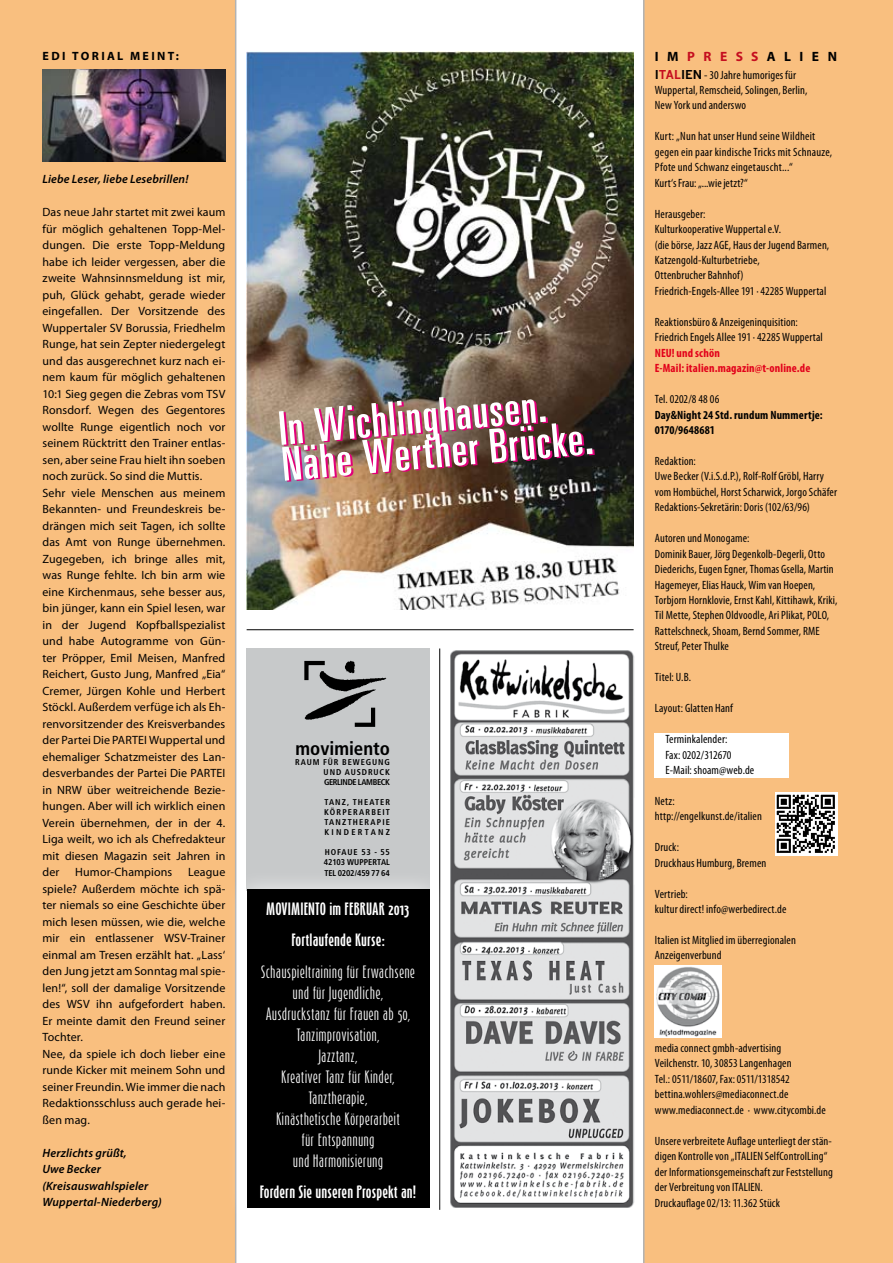
<style>
.page{position:relative;width:893px;height:1263px;background:#fff}
.page>*{position:absolute;margin:0;border:0;box-sizing:border-box;transform-origin:0 0}
.t1{font:ultra-condensed 46.5px/36px "Univers";color:#fff}
.t2{font:700 condensed 18.9px "Frutiger";color:#000}
.t3{font:14.85px/21px "Schmalhans";letter-spacing:.01em;color:#fff;text-align:center}
.t4{font:700 14.85px/31.5px "Schmalhans";letter-spacing:.01em;color:#fff;text-align:center}
.t5{font:700 13.5px "Myriad Pro";letter-spacing:.63em;color:#000}
.t6{font:12px/16.5px "Myriad Pro";letter-spacing:.01em;color:#000}
.t7{font:condensed 12px/15.5px "Myriad Pro";letter-spacing:.01em;color:#000}
.t8{font:italic 600 12px/16.5px "Myriad Pro";letter-spacing:.015em;color:#000}
.t9{font:700 condensed 12px/15.5px "Myriad Pro";color:#e2001a}
.t10{font:700 condensed 12px/15.5px "Myriad Pro";letter-spacing:.015em;color:#000}
.t11{font:700 12px "Myriad Pro";letter-spacing:.195em;color:#000}
.t12{font:700 condensed 8.4px/10.1px "Frutiger";letter-spacing:.105em;color:#000;text-align:justify}
.s1{color:#c50e1f}
.s2{font-family:"News Gothic";font-weight:700;font-stretch:normal}
.s3{font-family:"News Gothic";font-weight:700;font-stretch:normal;color:#c50e1f}
</style>
<div class="page">
<div style="left:0;top:0;width:236px;height:1263px;background:#f9bf7f"></div>
<div style="left:644px;top:0;width:249px;height:1263px;background:#f9bf7f"></div>
<div style="left:655px;top:733px;width:134px;height:45px;background:#fff"></div>
<img style="left:655px;top:965px;width:66px;height:72px">
<hr style="left:643px;top:0;width:1px;height:1263px;background:#b1b3b4">
<hr style="left:235px;top:0;width:1px;height:1263px;background:#b1b3b4">
<div style="left:775px;top:792px;width:63px;height:63px;background:#fff"></div>
<img style="left:776px;top:794px;width:59px;height:59px">
<img style="left:43px;top:69px;width:182px;height:93px">
<hr style="left:439px;top:648px;width:1px;height:562px;background:#000">
<div style="left:247px;top:648px;width:183px;height:243px;background:#c7c9ca"></div>
<div style="left:226px;top:869px;width:223px;height:358px;background:#fff;opacity:.75"></div>
<div style="left:247px;top:889px;width:183px;height:319px;background:#000"></div>
<img style="left:304px;top:660px;width:82px;height:60px">
<svg style="left:351px;top:703px;width:26px;height:24px"></svg>
<hr style="left:247px;top:629px;width:387px;height:1px;background:#000">
<img style="left:247px;top:51px;width:387px;height:559px">
<img style="left:451px;top:650px;width:183px;height:558px">
<p class="t11" style="left:43px;top:48px;width:138px">EDI TORIAL MEINT:</p>
<p class="t5" style="left:655px;top:48px;width:184px">IM<span class="s1">PRESS</span>ALIEN</p>
<p class="t8" style="left:43px;top:170px;width:147px">Liebe Leser, liebe Lesebrillen!</p>
<p class="t6" style="left:43px;top:204px;width:184px">Das neue Jahr startet mit zwei kaum für möglich gehaltenen Topp-Mel&shy;dungen. Die erste Topp-Meldung habe ich leider vergessen, aber die zweite Wahnsinnsmeldung ist mir, puh, Glück gehabt, gerade wieder eingefallen. Der Vorsitzende des Wuppertaler SV Borussia, Friedhelm Runge, hat sein Zepter niedergelegt und das ausgerechnet kurz nach ei&shy;nem kaum für möglich gehaltenen 10:1 Sieg gegen die Zebras vom TSV Ronsdorf. Wegen des Gegentores wollte Runge eigentlich noch vor seinem Rücktritt den Trainer entlas&shy;sen, aber seine Frau hielt ihn soeben noch zurück. So sind die Muttis.<br>Sehr viele Menschen aus meinem Bekannten- und Freundeskreis be&shy;drängen mich seit Tagen, ich sollte das Amt von Runge übernehmen.<br>Zugegeben, ich bringe alles mit, was Runge fehlte. Ich bin arm wie eine Kirchenmaus, sehe besser aus, bin jünger, kann ein Spiel lesen, war in der Jugend Kopfballspezialist und habe Autogramme von Gün&shy;ter Pröpper, Emil Meisen, Manfred Reichert, Gusto Jung, Manfred „Eia“ Cremer, Jürgen Kohle und Herbert Stöckl. Außerdem verfüge ich als Eh&shy;renvorsitzender des Kreisverbandes der Partei Die PARTEI Wuppertal und ehemaliger Schatzmeister des Lan&shy;desverbandes der Partei Die PARTEI in NRW über weitreichende Bezie&shy;hungen. Aber will ich wirklich einen Verein übernehmen, der in der 4.<br>Liga weilt, wo ich als Chefredakteur mit diesen Magazin seit Jahren in der</p>
<p class="t6" style="left:75px;top:864px;width:99px">Humor-Champions</p>
<p class="t6" style="left:43px;top:864px;width:184px;text-indent:146px">League spiele? Außerdem möchte ich spä&shy;ter niemals so eine Geschichte über mich lesen müssen, wie die, welche mir ein entlassener WSV-Trainer einmal am Tresen erzählt hat. „Lass‘ den Jung jetzt am Sonntag mal spie&shy;len!“, soll der damalige Vorsitzende des WSV ihn aufgefordert haben.<br>Er meinte damit den Freund seiner<br>Tochter.<br>Nee, da spiele ich doch lieber eine runde Kicker mit meinem Sohn und seiner Freundin. Wie immer die nach<br>Redaktionsschluss auch gerade hei&shy;ßen mag.</p>
<p class="t8" style="left:43px;top:1144px;width:121px">Herzlichts grüßt,<br>Uwe Becker (Kreisauswahlspieler<br>Wuppertal-Niederberg)</p>
<h1 class="t1" style="left:277px;top:410px;width:314px;rotate:-5deg">In Wichlinghausen.<br>Nähe Werther Brücke.</h1>
<h2 class="t2" style="left:295px;top:737px;width:96px">movimiento</h2>
<p class="t12" style="left:324px;top:757px;width:68px;text-indent:-29px">RAUM FÜR BEWEGUNG UND AUSDRUCK GERLINDE LAMBECK</p>
<p class="t12" style="left:324px;top:797px;width:67px">TANZ, THEATER KÖRPERARBEIT TANZTHERAPIE KINDERTANZ</p>
<p class="t12" style="left:324px;top:847px;width:68px">HOFAUE 53 - 55<br>42103 WUPPERTAL TEL 0202/459 77 64</p>
<p class="t4" style="left:266px;top:893px;width:145px">MOVIMIENTO im FEBRUAR 2013<br>Fortlaufende Kurse:</p>
<p class="t3" style="left:261px;top:961px;width:156px">Schauspieltraining für Erwachsene und für Jugendliche,<br>Ausdruckstanz für Frauen ab 50,<br>Tanzimprovisation,<br>Jazztanz,<br>Kreativer Tanz für Kinder,<br>Tanztherapie,<br>Kinästhetische Körperarbeit<br>für Entspannung<br>und Harmonisierung</p>
<p class="t4" style="left:260px;top:1176px;width:158px">Fordern Sie unseren Prospekt an!</p>
<p class="t7" style="left:655px;top:67px;width:154px"><span class="s2">I</span><span class="s3">TAL</span><span class="s2">IEN</span> - 30 Jahre humoriges für<br>Wuppertal, Remscheid, Solingen, Berlin,<br>New York und anderswo</p>
<p class="t7" style="left:655px;top:129px;width:179px">Kurt: „Nun hat unser Hund seine Wildheit gegen ein paar kindische Tricks mit Schnauze, Pfote und Schwanz eingetauscht...“<br>Kurt‘s Frau: „...wie jetzt?“</p>
<p class="t7" style="left:655px;top:206px;width:176px">Herausgeber:<br>Kulturkooperative Wuppertal e.V.<br>(die börse, Jazz AGE, Haus der Jugend Barmen,<br>Katzengold-Kulturbetriebe,<br>Ottenbrucher Bahnhof)<br>Friedrich-Engels-Allee 191 · 42285 Wuppertal</p>
<p class="t7" style="left:655px;top:314px;width:170px">Reaktionsbüro &amp; Anzeigeninquisition:<br>Friedrich Engels Allee 191 · 42285 Wuppertal</p>
<p class="t9" style="left:655px;top:345px;width:157px">NEU! und schön<br>E-Mail: italien.magazin@t-online.de</p>
<p class="t7" style="left:655px;top:391px;width:66px">Tel. 0202/8 48 06</p>
<p class="t10" style="left:655px;top:407px;width:169px">Day&amp;Night 24 Std. rundum Nummertje:<br>0170/9648681</p>
<p class="t7" style="left:655px;top:453px;width:184px">Redaktion:<br>Uwe Becker (V.i.S.d.P.), Rolf-Rolf Gröbl, Harry vom Hombüchel, Horst Scharwick, Jorgo Schäfer Redaktions-Sekretärin: Doris (102/63/96)</p>
<p class="t7" style="left:655px;top:530px;width:184px">Autoren und Monogame:<br>Dominik Bauer, Jörg Degenkolb-Degerli, Otto Diederichs, Eugen Egner, Thomas Gsella, Martin Hagemeyer, Elias Hauck, Wim van Hoepen, Torbjorn Hornklovie, Ernst Kahl, Kittihawk, Kriki, Til Mette, Stephen Oldvoodle, Ari Plikat, POLO, Rattelschneck, Shoam, Bernd Sommer, RME Streuf, Peter Thulke</p>
<p class="t7" style="left:655px;top:669px;width:38px">Titel: U.B.</p>
<p class="t7" style="left:655px;top:700px;width:80px">Layout: Glatten Hanf</p>
<p class="t7" style="left:665px;top:731px;width:90px">Terminkalender:<br>Fax: 0202/312670<br>E-Mail: shoam@web.de</p>
<p class="t7" style="left:655px;top:793px;width:109px">Netz: http://engelkunst.de/italien</p>
<p class="t7" style="left:655px;top:839px;width:113px">Druck:<br>Druckhaus Humburg, Bremen</p>
<p class="t7" style="left:655px;top:886px;width:133px">Vertrieb:<br>kultur direct! info@werbedirect.de</p>
<p class="t7" style="left:655px;top:932px;width:143px">Italien ist Mitglied im überregionalen<br>Anzeigenverbund</p>
<p class="t7" style="left:655px;top:1040px;width:173px">media connect gmbh-advertising Veilchenstr. 10, 30853 Langenhagen<br>Tel.: 0511/18607, Fax: 0511/1318542 bettina.wohlers@mediaconnect.de www.mediaconnect.de · www.citycombi.de</p>
<p class="t7" style="left:655px;top:1133px;width:179px">Unsere verbreitete Auflage unterliegt der stän&shy;digen Kontrolle von „ITALIEN SelfControlLing“ der Informationsgemeinschaft zur Feststellung der Verbreitung von ITALIEN.<br>Druckauflage 02/13: 11.362 Stück</p>
</div>
